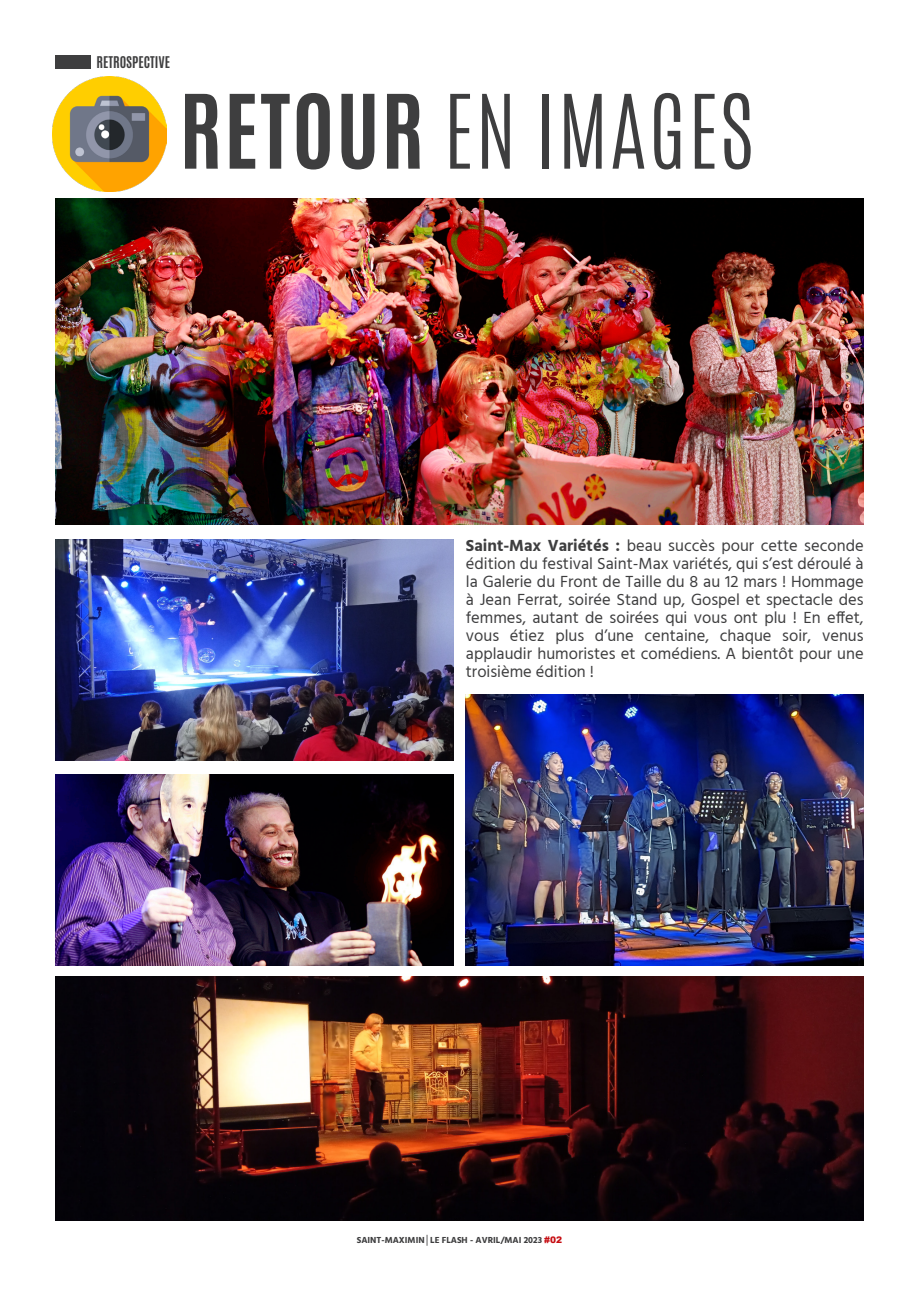
<style>
.page{position:relative;width:919px;height:1289px;background:#fff}
.page>*{position:absolute;margin:0;border:0;box-sizing:border-box;transform-origin:0 0}
.t1{font:300 87px "Antonio";letter-spacing:.02em;color:#3e3e3f}
.t2{font:16.5px/18px "Hind";color:#3e3e3f;text-align:justify}
.t3{font:700 13.5px "Antonio";color:#3e3e3f}
.t4{font:700 9px "Hind";color:#3e3e3f}
.s1{font-weight:700}
.s2{font-family:"Arial";font-weight:900}
.s3{font-family:"Arial";font-weight:900;color:#c60d12}
</style>
<div class="page">
<img style="left:55px;top:976px;width:808px;height:244px">
<img style="left:55px;top:199px;width:808px;height:325px">
<img style="left:55px;top:539px;width:398px;height:221px">
<img style="left:55px;top:774px;width:398px;height:191px">
<img style="left:466px;top:694px;width:397px;height:271px">
<div style="left:55px;top:55px;width:36px;height:13px;background:#3e3e3f"></div>
<img style="left:53px;top:77px;width:114px;height:114px">
<p class="t3" style="left:96px;top:52px;width:75px">RETROSPECTIVE</p>
<p class="t1" style="left:179px;top:69px;width:575px"><span class="s1">RETOUR</span> EN IMAGES</p>
<p class="t2" style="left:466px;top:537px;width:399px"><span class="s1">Saint-Max Variétés :</span> beau succès pour cette seconde édition du festival Saint-Max variétés, qui s’est déroulé à la Galerie du Front de Taille du 8 au 12 mars ! Hommage à Jean Ferrat, soirée Stand up, Gospel et spectacle des femmes, autant de soirées qui vous ont plu ! En effet, vous étiez plus d’une centaine, chaque soir, venus applaudir humoristes et comédiens. A bientôt pour une troisième édition !</p>
<p class="t4" style="left:357px;top:1234px;width:207px">SAINT-MAXIMIN<span class="s2">│</span>LE FLASH - AVRIL/MAI 2023 <span class="s3">#02</span></p>
</div>
